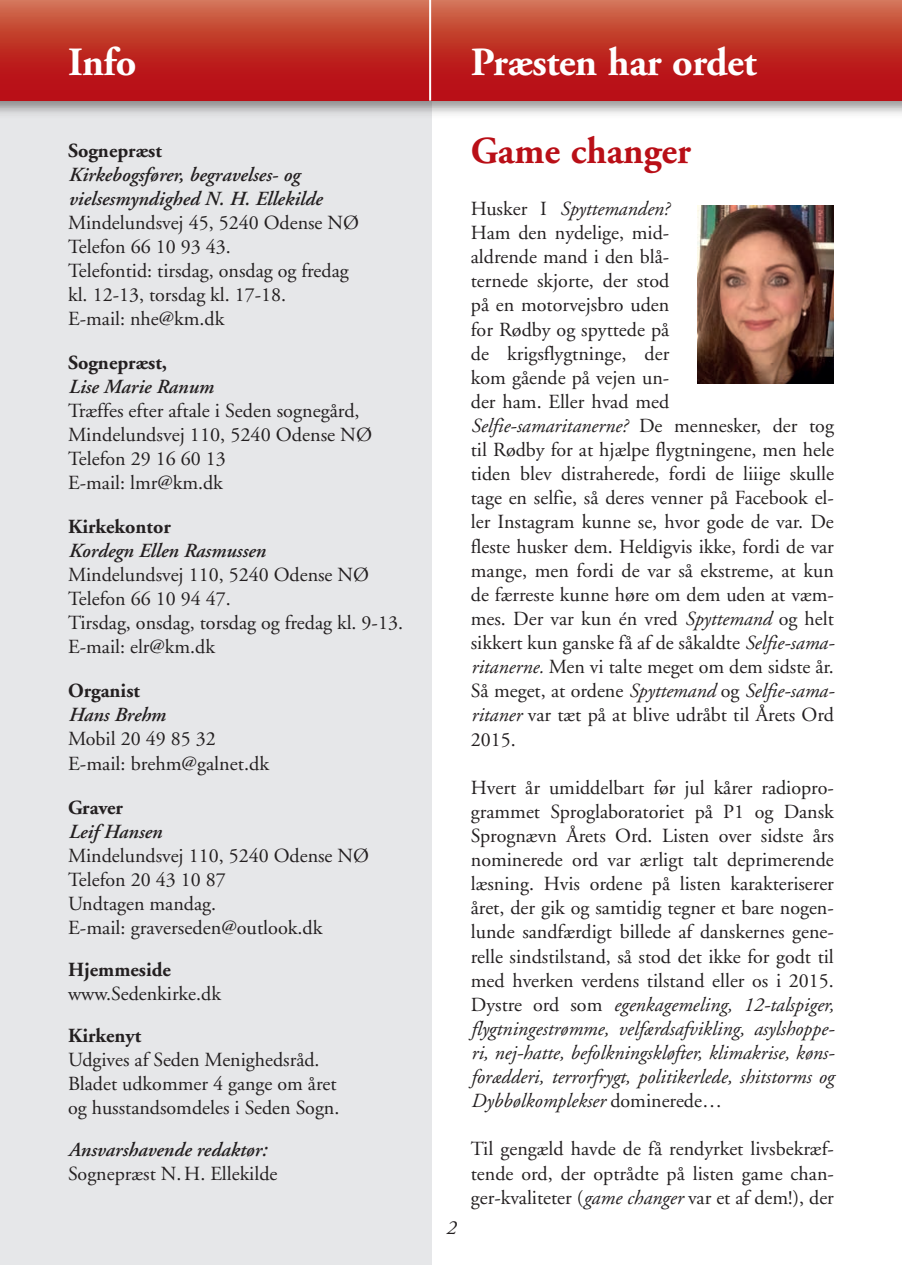
<style>
.page{position:relative;width:902px;height:1265px;background:#fff}
.page>*{position:absolute;margin:0;border:0;box-sizing:border-box;transform-origin:0 0}
.t1{font:700 40px "Adobe Garamond";letter-spacing:-.01em;color:#fff}
.t2{font:700 38px "Adobe Garamond";color:#b90f17}
.t3{font:20px/24.2px "Adobe Garamond";color:#231f20}
.t4{font:italic 600 20px/24px "Adobe Garamond";color:#231f20}
.t5{font:700 20px "Adobe Garamond";color:#231f20}
.t6{font:italic 20px "Adobe Garamond";color:#231f20}
.s1{font-style:italic}
</style>
<div class="page">
<div style="left:0;top:100px;width:431px;height:1164px;background:#e6e7e9"></div>
<div style="left:0;top:0;width:901px;height:119px;background:#231f20;opacity:.5"></div>
<svg style="left:0;top:0;width:901px;height:101px"></svg>
<hr style="left:429px;top:0;width:2px;height:101px;background:#fff">
<img style="left:697px;top:205px;width:136px;height:179px">
<h1 class="t1" style="left:68px;top:40px;width:70px">Info</h1>
<p class="t5" style="left:68px;top:139px;width:95px">Sognepræst</p>
<p class="t4" style="left:68px;top:163px;width:255px">Kirkebogsfører, begravelses- og vielsesmyndighed N. H. Ellekilde</p>
<p class="t3" style="left:68px;top:211px;width:292px">Mindelundsvej 45, 5240 Odense NØ<br>Telefon 66 10 93 43.<br>Telefontid: tirsdag, onsdag og fredag kl. 12-13, torsdag kl. 17-18.<br>E-mail: nhe@km.dk</p>
<p class="t5" style="left:68px;top:351px;width:100px">Sognepræst,</p>
<p class="t4" style="left:68px;top:375px;width:147px">Lise Marie Ranum</p>
<p class="t3" style="left:68px;top:399px;width:305px">Træffes efter aftale i Seden sognegård,<br>Mindelundsvej 110, 5240 Odense NØ<br>Telefon 29 16 60 13<br>E-mail: lmr@km.dk</p>
<p class="t5" style="left:68px;top:516px;width:104px">Kirkekontor</p>
<p class="t4" style="left:68px;top:539px;width:199px">Kordegn Ellen Rasmussen</p>
<p class="t3" style="left:68px;top:563px;width:336px">Mindelundsvej 110, 5240 Odense NØ<br>Telefon 66 10 94 47.<br>Tirsdag, onsdag, torsdag og fredag kl. 9-13.<br>E-mail: elr@km.dk</p>
<p class="t5" style="left:68px;top:680px;width:73px">Organist</p>
<p class="t4" style="left:68px;top:703px;width:99px">Hans Brehm</p>
<p class="t3" style="left:68px;top:727px;width:202px">Mobil 20 49 85 32<br>E-mail: brehm@galnet.dk</p>
<p class="t5" style="left:68px;top:796px;width:56px">Graver</p>
<p class="t4" style="left:68px;top:819px;width:95px">Leif Hansen</p>
<p class="t3" style="left:68px;top:843px;width:302px">Mindelundsvej 110, 5240 Odense NØ<br>Telefon 20 43 10 87<br>Undtagen mandag.<br>E-mail: graverseden@outlook.dk</p>
<p class="t5" style="left:68px;top:958px;width:104px">Hjemmeside</p>
<p class="t3" style="left:68px;top:981px;width:154px">www.Sedenkirke.dk</p>
<p class="t5" style="left:68px;top:1024px;width:75px">Kirkenyt</p>
<p class="t3" style="left:68px;top:1047px;width:273px">Udgives af Seden Menighedsråd.<br>Bladet udkommer 4 gange om året og husstandsomdeles i Seden Sogn.</p>
<p class="t4" style="left:68px;top:1137px;width:200px">Ansvarshavende redaktør:</p>
<p class="t3" style="left:68px;top:1161px;width:211px">Sognepræst N. H. Ellekilde</p>
<h1 class="t1" style="left:471px;top:40px;width:287px">Præsten har ordet</h1>
<p class="t6" style="left:446px;top:1216px;width:11px">2</p>
<h2 class="t2" style="left:471px;top:130px;width:222px">Game changer</h2>
<p class="t3" style="left:471px;top:197px;width:365px">Husker I <span class="s1">Spyttemanden?<br></span>Ham den nydelige, mid-<br>aldrende mand i den blå-<br>ternede skjorte, der stod<br>på en motorvejsbro uden<br>for Rødby og spyttede på<br>de krigsflygtninge, der<br>kom gående på vejen un-<br>der ham. Eller hvad med<br><span class="s1">Selfie-samaritanerne?</span> De mennesker, der tog til Rødby for at hjælpe flygtningene, men hele tiden blev distraherede, fordi de liiige skulle tage en selfie, så deres venner på Facebook el&shy;ler Instagram kunne se, hvor gode de var. De fleste husker dem. Heldigvis ikke, fordi de var mange, men fordi de var så ekstreme, at kun de færreste kunne høre om dem uden at væm&shy;mes. Der var kun én vred <span class="s1">Spyttemand</span> og helt sikkert kun ganske få af de såkaldte <span class="s1">Selfie-sama&shy;ritanerne.</span> Men vi talte meget om dem sidste år.<br>Så meget, at ordene <span class="s1">Spyttemand</span> og <span class="s1">Selfie-sama&shy;ritaner</span> var tæt på at blive udråbt til Årets Ord 2015.</p>
<p class="t3" style="left:471px;top:775px;width:365px;text-align:justify">Hvert år umiddelbart før jul kårer radiopro&shy;grammet Sproglaboratoriet på P1 og Dansk Sprognævn Årets Ord. Listen over sidste års nominerede ord var ærligt talt deprimerende læsning. Hvis ordene på listen karakteriserer året, der gik og samtidig tegner et bare nogen&shy;lunde sandfærdigt billede af danskernes gene&shy;relle sindstilstand, så stod det ikke for godt til med hverken verdens tilstand eller os i 2015.<br>Dystre ord som <span class="s1">egenkagemeling, 12-talspiger, flygtningestrømme, velfærdsafvikling, asylshoppe&shy;ri, nej-hatte, befolkningskløfter, klimakrise, køns&shy;forædderi, terrorfrygt, politikerlede, shitstorms og Dybbølkomplekser</span> dominerede…</p>
<p class="t3" style="left:471px;top:1137px;width:364px;text-align:justify">Til gengæld havde de få rendyrket livsbekræf&shy;tende ord, der optrådte på listen game chan&shy;ger-kvaliteter (<span class="s1">game changer</span> var et af dem!), der</p>
</div>
